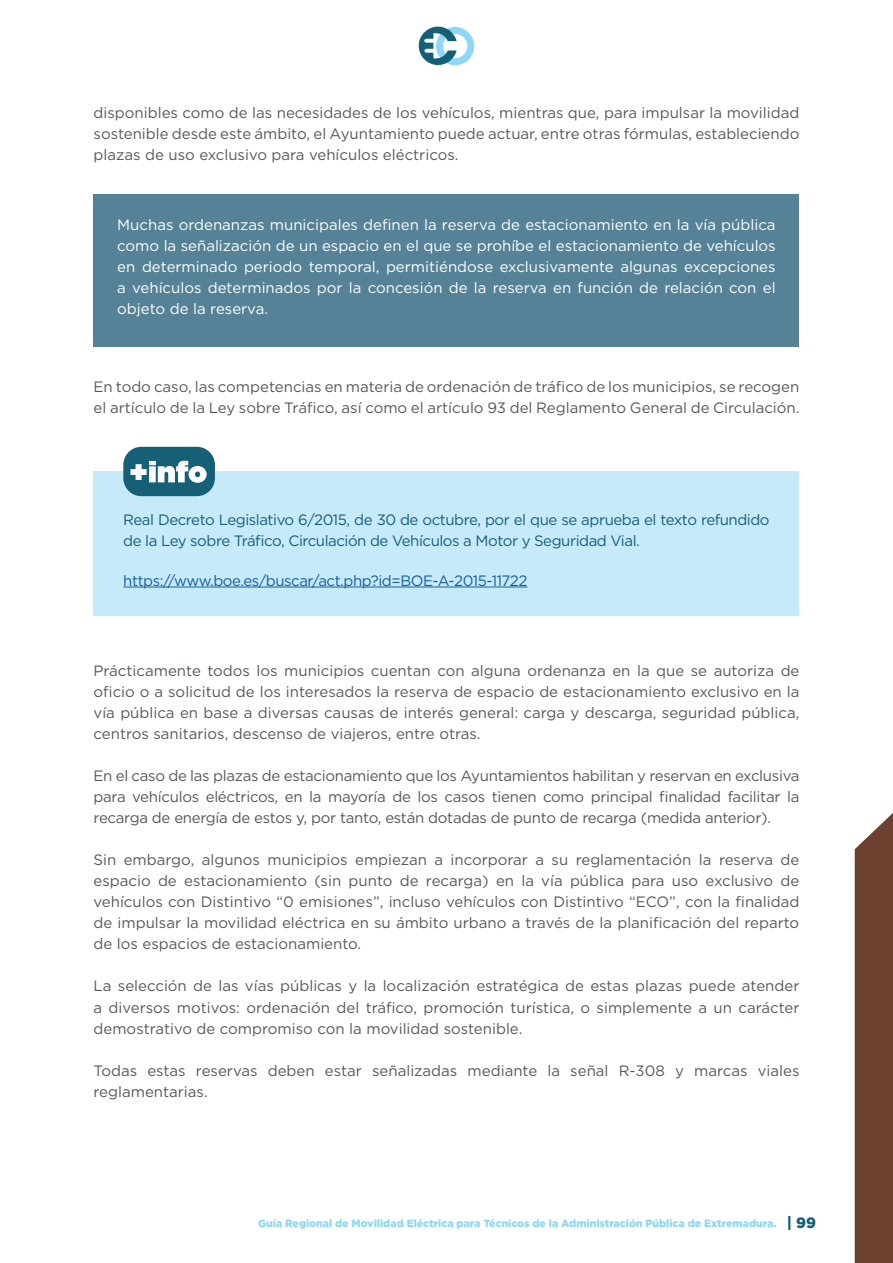
<style>
.page{position:relative;width:893px;height:1263px;background:#fff}
.page>*{position:absolute;margin:0;border:0;box-sizing:border-box;transform-origin:0 0}
.Estilo_de_párrafo_1{font:15px/21px "Gotham";color:#57585a;text-align:justify}
.Estilo_de_párrafo_1-2{font:15px/21px "Gotham";color:#fff;text-align:justify}
.t1{font:15px/21px "Gotham";letter-spacing:-.03em;color:#155f77}
.t2{font:15px "Gotham";letter-spacing:-.03em;color:#175d9e}
.t3{font:900 10.5px "Gotham";color:#8dd7f5}
.s1{font-size:15px;color:#155f77}
</style>
<div class="page">
<svg style="left:418px;top:26px;width:56px;height:40px"></svg>
<div style="left:94px;top:194px;width:705px;height:153px;background:#558296"></div>
<div style="left:94px;top:471px;width:705px;height:145px;background:#c6eafa"></div>
<hr style="left:123px;top:587px;width:404px;height:1px;background:#175d9e">
<div style="left:123px;top:447px;width:92px;height:49px;background:#155f77;border-radius:18px"></div>
<svg style="left:131px;top:461px;width:76px;height:22px"></svg>
<div style="left:855px;top:813px;width:38px;height:450px;background:#6c4130"></div>
<p class="Estilo_de_párrafo_1" style="left:94px;top:102px;width:707px">disponibles como de las necesidades de los vehículos, mientras que, para impulsar la movilidad sostenible desde este ámbito, el Ayuntamiento puede actuar, entre otras fórmulas, estableciendo plazas de uso exclusivo para vehículos eléctricos.</p>
<p class="Estilo_de_párrafo_1-2" style="left:117px;top:214px;width:660px">Muchas ordenanzas municipales definen la reserva de estacionamiento en la vía pública como la señalización de un espacio en el que se prohíbe el estacionamiento de vehículos en determinado periodo temporal, permitiéndose exclusivamente algunas excepciones a vehículos determinados por la concesión de la reserva en función de relación con el objeto de la reserva.</p>
<p class="Estilo_de_párrafo_1" style="left:94px;top:375px;width:707px">En todo caso, las competencias en materia de ordenación de tráfico de los municipios, se recogen el artículo de la Ley sobre Tráfico, así como el artículo 93 del Reglamento General de Circulación.</p>
<p class="t1" style="left:123px;top:509px;width:648px">Real Decreto Legislativo 6/2015, de 30 de octubre, por el que se aprueba el texto refundido de la Ley sobre Tráfico, Circulación de Vehículos a Motor y Seguridad Vial.</p>
<p class="t2" style="left:123px;top:571px;width:406px">https://www.boe.es/buscar/act.php?id=BOE-A-2015-11722</p>
<p class="Estilo_de_párrafo_1" style="left:94px;top:660px;width:707px">Prácticamente todos los municipios cuentan con alguna ordenanza en la que se autoriza de oficio o a solicitud de los interesados la reserva de espacio de estacionamiento exclusivo en la vía pública en base a diversas causas de interés general: carga y descarga, seguridad pública, centros sanitarios, descenso de viajeros, entre otras.</p>
<p class="Estilo_de_párrafo_1" style="left:94px;top:765px;width:707px">En el caso de las plazas de estacionamiento que los Ayuntamientos habilitan y reservan en exclusiva para vehículos eléctricos, en la mayoría de los casos tienen como principal finalidad facilitar la recarga de energía de estos y, por tanto, están dotadas de punto de recarga (medida anterior).</p>
<p class="Estilo_de_párrafo_1" style="left:94px;top:849px;width:707px">Sin embargo, algunos municipios empiezan a incorporar a su reglamentación la reserva de espacio de estacionamiento (sin punto de recarga) en la vía pública para uso exclusivo de vehículos con Distintivo “0 emisiones”, incluso vehículos con Distintivo “ECO”, con la finalidad de impulsar la movilidad eléctrica en su ámbito urbano a través de la planificación del reparto de los espacios de estacionamiento.</p>
<p class="Estilo_de_párrafo_1" style="left:94px;top:975px;width:707px">La selección de las vías públicas y la localización estratégica de estas plazas puede atender a diversos motivos: ordenación del tráfico, promoción turística, o simplemente a un carácter demostrativo de compromiso con la movilidad sostenible.</p>
<p class="Estilo_de_párrafo_1" style="left:94px;top:1059px;width:707px">Todas estas reservas deben estar señalizadas mediante la señal R-308 y marcas viales reglamentarias.</p>
<p class="t3" style="left:258px;top:1216px;width:559px">Guía Regional de Movilidad Eléctrica para Técnicos de la Administración Pública de Extremadura. <span class="s1">| 99</span></p>
</div>
